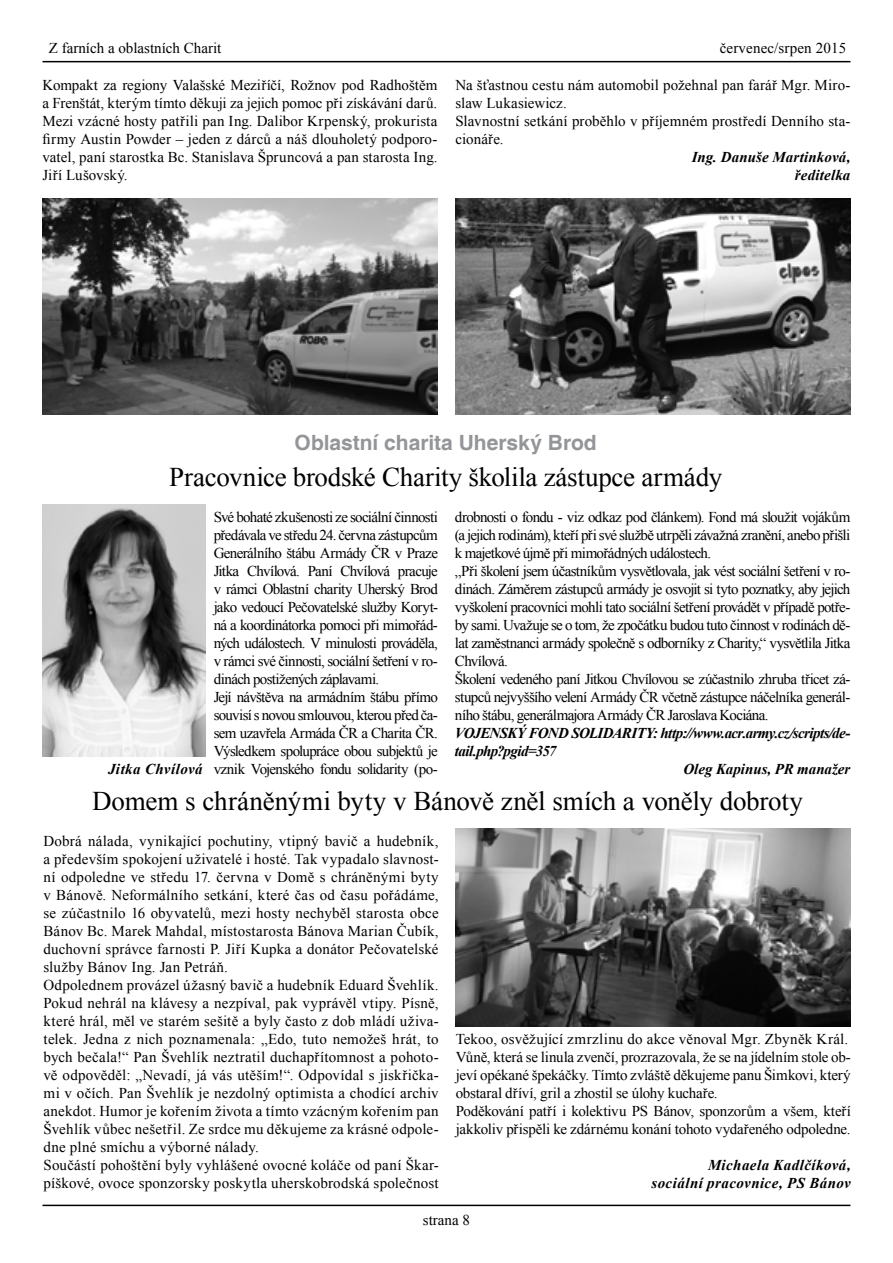
<style>
.page{position:relative;width:893px;height:1263px;background:#fff}
.page>*{position:absolute;margin:0;border:0;box-sizing:border-box;transform-origin:0 0}
.t1{font:27px "Times New Roman";letter-spacing:-.01em;color:#000}
.t2{font:700 21px "Helvetica";color:#939598}
.t3{font:15px/18px "Times New Roman";letter-spacing:-.045em;color:#000}
.t4{font:15px/18px "Times New Roman";letter-spacing:.015em;color:#000}
.t5{font:15px/18px "Times New Roman";letter-spacing:-.01em;color:#000}
.t6{font:italic 700 15px/18px "Times New Roman";letter-spacing:-.04em;color:#000}
.t7{font:italic 700 15px/18px "Times New Roman";letter-spacing:.005em;color:#000;text-align:right}
.t8{font:italic 700 15px/18px "Times New Roman";letter-spacing:.03em;color:#000;text-align:right}
.t9{font:15px "Times New Roman";letter-spacing:.01em;color:#000}
.t10{font:italic 700 15px "Times New Roman";letter-spacing:.025em;color:#000}
</style>
<div class="page">
<hr style="left:43px;top:1205px;width:807px;height:1px;background:#000">
<hr style="left:43px;top:61px;width:807px;height:1px;background:#000">
<img style="left:43px;top:198px;width:394px;height:216px">
<img style="left:455px;top:198px;width:395px;height:216px">
<img style="left:43px;top:504px;width:162px;height:252px">
<img style="left:455px;top:828px;width:396px;height:198px">
<p class="t5" style="left:49px;top:38px;width:174px">Z farních a oblastních Charit</p>
<p class="t9" style="left:720px;top:37px;width:128px">červenec/srpen 2015</p>
<p class="t5" style="left:43px;top:76px;width:396px;text-align:justify">Kompakt za regiony Valašské Meziříčí, Rožnov pod Radhoštěm a Frenštát, kterým tímto děkuji za jejich pomoc při získávání darů.<br>Mezi vzácné hosty patřili pan Ing. Dalibor Krpenský, prokurista firmy Austin Powder – jeden z dárců a náš dlouholetý podporo&shy;vatel, paní starostka Bc. Stanislava Špruncová a pan starosta Ing.<br>Jiří Lušovský.</p>
<p class="t5" style="left:455px;top:76px;width:396px">Na šťastnou cestu nám automobil požehnal pan farář Mgr. Miro&shy;slaw Lukasiewicz.<br>Slavnostní setkání proběhlo v příjemném prostředí Denního sta&shy;cionáře.</p>
<p class="t7" style="left:692px;top:148px;width:160px">Ing. Danuše Martinková, ředitelka</p>
<h2 class="t2" style="left:295px;top:430px;width:304px">Oblastní charita Uherský Brod</h2>
<h1 class="t1" style="left:169px;top:458px;width:554px">Pracovnice brodské Charity školila zástupce armády</h1>
<p class="t3" style="left:214px;top:508px;width:226px">Své bohaté zkušenosti ze sociální činnosti předávala ve středu 24. června zástupcům Generálního štábu Armády ČR v Praze Jitka Chvílová. Paní Chvílová pracuje v rámci Oblastní charity Uherský Brod jako vedoucí Pečovatelské služby Koryt&shy;ná a koordinátorka pomoci při mimořád&shy;ných událostech. V minulosti prováděla, v rámci své činnosti, sociální šetření v ro&shy;dinách postižených záplavami.<br>Její návštěva na armádním štábu přímo souvisí s novou smlouvou, kterou před ča&shy;sem uzavřela Armáda ČR a Charita ČR.<br>Výsledkem spolupráce obou subjektů je vznik Vojenského fondu solidarity (po-</p>
<p class="t3" style="left:455px;top:508px;width:397px">drobnosti o fondu - viz odkaz pod článkem). Fond má sloužit vojákům (a jejich rodinám), kteří při své službě utrpěli závažná zranění, anebo přišli k majetkové újmě při mimořádných událostech.<br>„Při školení jsem účastníkům vysvětlovala, jak vést sociální šetření v ro&shy;dinách. Záměrem zástupců armády je osvojit si tyto poznatky, aby jejich vyškolení pracovníci mohli tato sociální šetření provádět v případě potře&shy;by sami. Uvažuje se o tom, že zpočátku budou tuto činnost v rodinách dě&shy;lat zaměstnanci armády společně s odborníky z Charity,“ vysvětlila Jitka Chvílová.<br>Školení vedeného paní Jitkou Chvílovou se zúčastnilo zhruba třicet zá&shy;stupců nejvyššího velení Armády ČR včetně zástupce náčelníka generál&shy;ního štábu, generálmajora Armády ČR Jaroslava Kociána.</p>
<p class="t6" style="left:455px;top:724px;width:397px">VOJENSKÝ FOND SOLIDARITY: http://www.acr.army.cz/scripts/de&shy;tail.php?pgid=357</p>
<p class="t10" style="left:108px;top:759px;width:96px">Jitka Chvílová</p>
<p class="t7" style="left:683px;top:760px;width:169px">Oleg Kapinus, PR manažer</p>
<h1 class="t1" style="left:92px;top:782px;width:712px">Domem s chráněnými byty v Bánově zněl smích a voněly dobroty</h1>
<p class="t4" style="left:43px;top:832px;width:397px">Dobrá nálada, vynikající pochutiny, vtipný bavič a hudebník, a především spokojení uživatelé i hosté. Tak vypadalo slavnost&shy;ní odpoledne ve středu 17. června v Domě s chráněnými byty v Bánově. Neformálního setkání, které čas od času pořádáme, se zúčastnilo 16 obyvatelů, mezi hosty nechyběl starosta obce Bánov Bc. Marek Mahdal, místostarosta Bánova Marian Čubík, duchovní správce farnosti P. Jiří Kupka a donátor Pečovatelské služby Bánov Ing. Jan Petráň.<br>Odpolednem provázel úžasný bavič a hudebník Eduard Švehlík.<br>Pokud nehrál na klávesy a nezpíval, pak vyprávěl vtipy. Písně, které hrál, měl ve starém sešitě a byly často z dob mládí uživa&shy;telek. Jedna z nich poznamenala: „Edo, tuto nemožeš hrát, to bych bečala!“ Pan Švehlík neztratil duchapřítomnost a pohoto&shy;vě odpověděl: „Nevadí, já vás utěším!“. Odpovídal s jiskřička&shy;mi v očích. Pan Švehlík je nezdolný optimista a chodící archiv anekdot. Humor je kořením života a tímto vzácným kořením pan Švehlík vůbec nešetřil. Ze srdce mu děkujeme za krásné odpole&shy;dne plné smíchu a výborné nálady.<br>Součástí pohoštění byly vyhlášené ovocné koláče od paní Škar&shy;píškové, ovoce sponzorsky poskytla uherskobrodská společnost</p>
<p class="t5" style="left:456px;top:1030px;width:397px">Tekoo, osvěžující zmrzlinu do akce věnoval Mgr. Zbyněk Král.<br>Vůně, která se linula zvenčí, prozrazovala, že se na jídelním stole ob&shy;jeví opékané špekáčky. Tímto zvláště děkujeme panu Šimkovi, který obstaral dříví, gril a zhostil se úlohy kuchaře.<br>Poděkování patří i kolektivu PS Bánov, sponzorům a všem, kteří jakkoliv přispěli ke zdárnému konání tohoto vydařeného odpoledne.</p>
<p class="t8" style="left:651px;top:1156px;width:201px">Michaela Kadlčíková,<br>sociální pracovnice, PS Bánov</p>
<p class="t5" style="left:423px;top:1210px;width:49px">strana 8</p>
</div>
